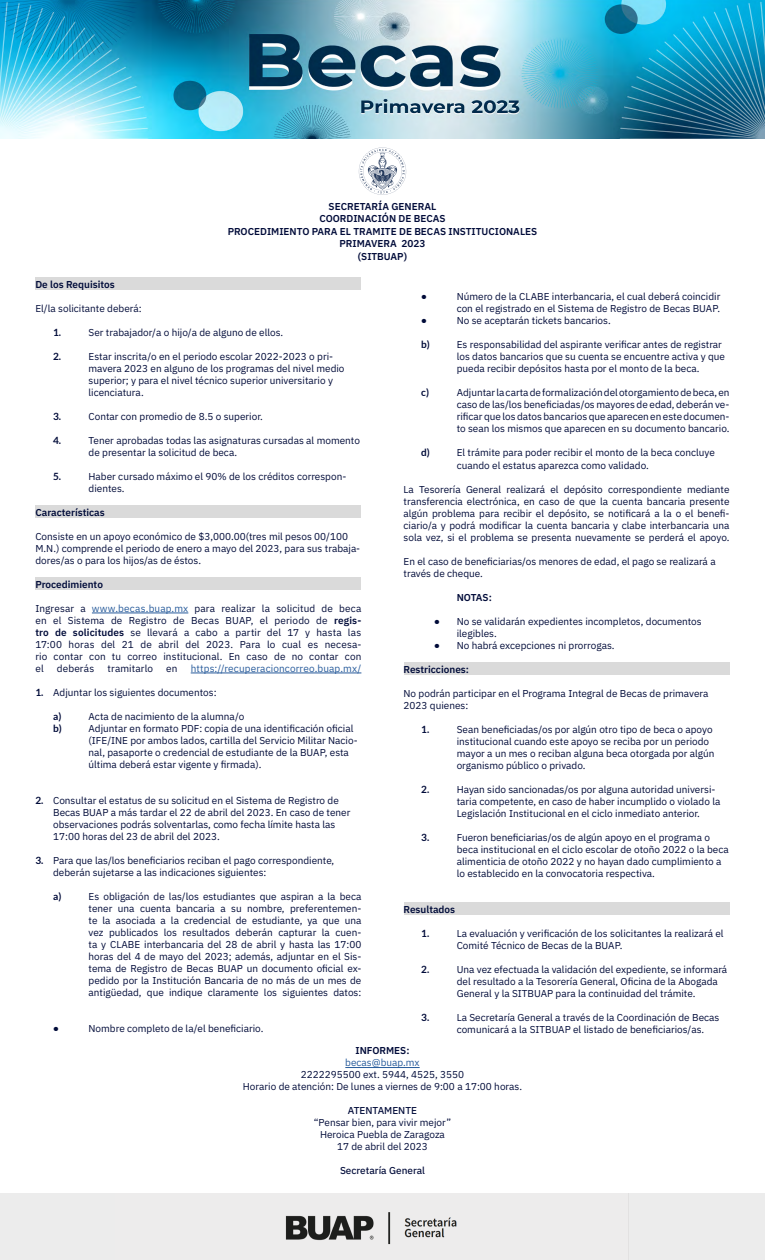
<style>
.page{position:relative;width:765px;height:1260px;background:#fff}
.page>*{position:absolute;margin:0;border:0;box-sizing:border-box;transform-origin:0 0}
.t1{font:10px/12px "Anuphan";color:#000b39}
.t2{font:600 10px/12.5px "Anuphan";color:#000b39;text-align:center}
.t3{font:10px "Anuphan";letter-spacing:.01em;color:#275b9b}
.t4{font:700 10px "Lato";color:#000b39}
.t5{font:500 10px "Anuphan";color:#000b39}
.s1{color:#275b9b}
.s2{font-weight:600}
.s3{font-family:"Lato";font-weight:700}
</style>
<div class="page">
<div style="left:0;top:1194px;width:765px;height:66px;background:#ececec"></div>
<div style="left:35px;top:277px;width:326px;height:13px;background:#dadada"></div>
<div style="left:35px;top:505px;width:326px;height:13px;background:#dadada"></div>
<div style="left:35px;top:577px;width:326px;height:13px;background:#dadada"></div>
<hr style="left:92px;top:613px;width:96px;height:1px;background:#275b9b">
<hr style="left:191px;top:673px;width:170px;height:1px;background:#275b9b">
<div style="left:404px;top:662px;width:326px;height:13px;background:#dadada"></div>
<div style="left:404px;top:902px;width:326px;height:13px;background:#dadada"></div>
<hr style="left:345px;top:1067px;width:75px;height:1px;background:#275b9b">
<svg style="left:359px;top:147px;width:47px;height:48px"></svg>
<img style="left:0;top:0;width:765px;height:139px">
<img style="left:115px;top:1193px;width:514px;height:67px">
<p class="t2" style="left:228px;top:199px;width:311px">SECRETARÍA GENERAL<br>COORDINACIÓN DE BECAS<br>PROCEDIMIENTO PARA EL TRAMITE DE BECAS INSTITUCIONALES<br>PRIMAVERA 2023<br>(SITBUAP)</p>
<p class="t2" style="left:35px;top:277px;width:81px">De los Requisitos</p>
<p class="t1" style="left:35px;top:301px;width:108px">El/la solicitante deberá:</p>
<p class="t4" style="left:53px;top:326px;width:10px">1.</p>
<p class="t1" style="left:89px;top:325px;width:196px">Ser trabajador/a o hijo/a de alguno de ellos.</p>
<p class="t4" style="left:53px;top:350px;width:10px">2.</p>
<p class="t1" style="left:89px;top:349px;width:257px">Estar inscrita/o en el periodo escolar 2022-2023 o pri&shy;mavera 2023 en alguno de los programas del nivel medio superior; y para el nivel técnico superior universitario y licenciatura.</p>
<p class="t4" style="left:53px;top:410px;width:10px">3.</p>
<p class="t1" style="left:89px;top:409px;width:176px">Contar con promedio de 8.5 o superior.</p>
<p class="t4" style="left:53px;top:434px;width:10px">4.</p>
<p class="t1" style="left:89px;top:433px;width:273px">Tener aprobadas todas las asignaturas cursadas al momento de presentar la solicitud de beca.</p>
<p class="t4" style="left:53px;top:470px;width:10px">5.</p>
<p class="t1" style="left:89px;top:469px;width:259px">Haber cursado máximo el 90% de los créditos correspon&shy;dientes.</p>
<p class="t2" style="left:35px;top:505px;width:71px">Características</p>
<p class="t1" style="left:35px;top:529px;width:326px">Consiste en un apoyo económico de $3,000.00(tres mil pesos 00/100<br>M.N.) comprende el periodo de enero a mayo del 2023, para sus trabaja&shy;dores/as o para los hijos/as de éstos.</p>
<p class="t2" style="left:35px;top:577px;width:69px">Procedimiento</p>
<p class="t1" style="left:35px;top:601px;width:328px;text-align:justify">Ingresar a <span class="s1">www.becas.buap.mx</span> para realizar la solicitud de beca en el Sistema de Registro de Becas BUAP, el periodo de <span class="s2">regis&shy;tro de solicitudes</span> se llevará a cabo a partir del 17 y hasta las 17:00 horas del 21 de abril del 2023. Para lo cual es necesa&shy;rio contar con tu correo institucional. En caso de no contar con el</p>
<p class="t4" style="left:421px;top:290px;width:7px">•</p>
<p class="t1" style="left:457px;top:289px;width:265px">Número de la CLABE interbancaria, el cual deberá coincidir con el registrado en el Sistema de Registro de Becas BUAP.</p>
<p class="t4" style="left:421px;top:314px;width:7px">•</p>
<p class="t1" style="left:457px;top:313px;width:156px">No se aceptarán tickets bancarios.</p>
<p class="t4" style="left:421px;top:338px;width:10px">b)</p>
<p class="t1" style="left:457px;top:337px;width:270px">Es responsabilidad del aspirante verificar antes de registrar los datos bancarios que su cuenta se encuentre activa y que pueda recibir depósitos hasta por el monto de la beca.</p>
<p class="t4" style="left:421px;top:386px;width:9px">c)</p>
<p class="t1" style="left:457px;top:385px;width:274px;text-align:justify">Adjuntar la carta de formalización del otorgamiento de beca, en caso de las/los beneficiadas/os mayores de edad, deberán ve&shy;rificar que los datos bancarios que aparecen en este documen&shy;to sean los mismos que aparecen en su documento bancario.</p>
<p class="t4" style="left:421px;top:447px;width:10px">d)</p>
<p class="t1" style="left:457px;top:446px;width:260px;line-height:12.5px">El trámite para poder recibir el monto de la beca concluye cuando el estatus aparezca como validado.</p>
<p class="t1" style="left:404px;top:482px;width:328px;text-align:justify">La Tesorería General realizará el depósito correspondiente mediante transferencia electrónica, en caso de que la cuenta bancaria presente algún problema para recibir el depósito, se notificará a la o el benefi&shy;ciario/a y podrá modificar la cuenta bancaria y clabe interbancaria una sola vez, si el problema se presenta nuevamente se perderá el apoyo.</p>
<p class="t1" style="left:404px;top:554px;width:314px">En el caso de beneficiarias/os menores de edad, el pago se realizará a través de cheque.</p>
<p class="t2" style="left:457px;top:590px;width:37px">NOTAS:</p>
<p class="t1" style="left:457px;top:614px;width:247px;text-indent:-22px"><span class="s3">•</span> No se validarán expedientes incompletos, documentos ilegibles.</p>
<p class="t1" style="left:434px;top:638px;width:182px"><span class="s3">•</span> No habrá excepciones ni prorrogas.</p>
<p class="t2" style="left:404px;top:662px;width:67px">Restricciones:</p>
<p class="t1" style="left:404px;top:686px;width:306px">No podrán participar en el Programa Integral de Becas de primavera<br>2023 quienes:</p>
<p class="t4" style="left:421px;top:723px;width:10px">1.</p>
<p class="t1" style="left:457px;top:722px;width:259px">Sean beneficiadas/os por algún otro tipo de beca o apoyo institucional cuando este apoyo se reciba por un periodo mayor a un mes o reciban alguna beca otorgada por algún organismo público o privado.</p>
<p class="t4" style="left:421px;top:783px;width:10px">2.</p>
<p class="t1" style="left:457px;top:782px;width:265px">Hayan sido sancionadas/os por alguna autoridad universi&shy;taria competente, en caso de haber incumplido o violado la<br>Legislación Institucional en el ciclo inmediato anterior.</p>
<p class="t4" style="left:421px;top:831px;width:10px">3.</p>
<p class="t1" style="left:457px;top:830px;width:274px">Fueron beneficiarias/os de algún apoyo en el programa o beca institucional en el ciclo escolar de otoño 2022 o la beca alimenticia de otoño 2022 y no hayan dado cumplimiento a lo establecido en la convocatoria respectiva.</p>
<p class="t2" style="left:404px;top:902px;width:53px">Resultados</p>
<p class="t4" style="left:421px;top:927px;width:10px">1.</p>
<p class="t1" style="left:457px;top:926px;width:268px">La evaluación y verificación de los solicitantes la realizará el<br>Comité Técnico de Becas de la BUAP.</p>
<p class="t4" style="left:421px;top:963px;width:10px">2.</p>
<p class="t1" style="left:457px;top:962px;width:272px">Una vez efectuada la validación del expediente, se informará del resultado a la Tesorería General, Oficina de la Abogada<br>General y la SITBUAP para la continuidad del trámite.</p>
<p class="t4" style="left:421px;top:1011px;width:10px">3.</p>
<p class="t1" style="left:457px;top:1010px;width:264px">La Secretaría General a través de la Coordinación de Becas comunicará a la SITBUAP el listado de beneficiarios/as.</p>
<p class="t2" style="left:355px;top:1044px;width:56px">INFORMES:</p>
<p class="t3" style="left:345px;top:1055px;width:76px">becas@buap.mx</p>
<p class="t1" style="left:243px;top:1068px;width:281px;text-align:center">2222295500 ext. 5944, 4525, 3550<br>Horario de atención: De lunes a viernes de 9:00 a 17:00 horas.</p>
<p class="t5" style="left:348px;top:1103px;width:71px">ATENTAMENTE</p>
<p class="t1" style="left:314px;top:1116px;width:139px;text-align:center">“Pensar bien, para vivir mejor”<br>Heroica Puebla de Zaragoza<br>17 de abril del 2023</p>
<p class="t5" style="left:340px;top:1163px;width:86px">Secretaría General</p>
<p class="t1" style="left:57px;top:661px;width:39px">deberás</p>
<p class="t1" style="left:108px;top:661px;width:47px">tramitarlo</p>
<p class="t1" style="left:166px;top:661px;width:13px">en</p>
<p class="t3" style="left:191px;top:661px;width:172px">https://recuperacioncorreo.buap.mx/</p>
<p class="t1" style="left:35px;top:685px;width:183px"><span class="s3">1.</span> Adjuntar los siguientes documentos:</p>
<p class="t4" style="left:53px;top:710px;width:10px">a)</p>
<p class="t1" style="left:89px;top:709px;width:157px">Acta de nacimiento de la alumna/o</p>
<p class="t4" style="left:53px;top:722px;width:10px">b)</p>
<p class="t1" style="left:89px;top:721px;width:271px">Adjuntar en formato PDF: copia de una identificación oficial (IFE/INE por ambos lados, cartilla del Servicio Militar Nacio&shy;nal, pasaporte o credencial de estudiante de la BUAP, esta última deberá estar vigente y firmada).</p>
<p class="t1" style="left:53px;top:793px;width:299px;text-indent:-18px"><span class="s3">2.</span> Consultar el estatus de su solicitud en el Sistema de Registro de Becas BUAP a más tardar el 22 de abril del 2023. En caso de tener observaciones podrás solventarlas, como fecha límite hasta las 17:00 horas del 23 de abril del 2023.</p>
<p class="t1" style="left:53px;top:853px;width:283px;text-indent:-18px"><span class="s3">3.</span> Para que las/los beneficiarios reciban el pago correspondiente, deberán sujetarse a las indicaciones siguientes:</p>
<p class="t4" style="left:53px;top:890px;width:10px">a)</p>
<p class="t1" style="left:89px;top:889px;width:274px;text-align:justify">Es obligación de las/los estudiantes que aspiran a la beca tener una cuenta bancaria a su nombre, preferentemen&shy;te la asociada a la credencial de estudiante, ya que una vez publicados los resultados deberán capturar la cuen&shy;ta y CLABE interbancaria del 28 de abril y hasta las 17:00 horas del 4 de mayo del 2023; además, adjuntar en el Sis&shy;tema de Registro de Becas BUAP un documento oficial ex&shy;pedido por la Institución Bancaria de no más de un mes de antigüedad, que indique claramente los siguientes datos:</p>
<p class="t4" style="left:53px;top:1022px;width:7px">•</p>
<p class="t1" style="left:89px;top:1021px;width:176px">Nombre completo de la/el beneficiario.</p>
</div>
